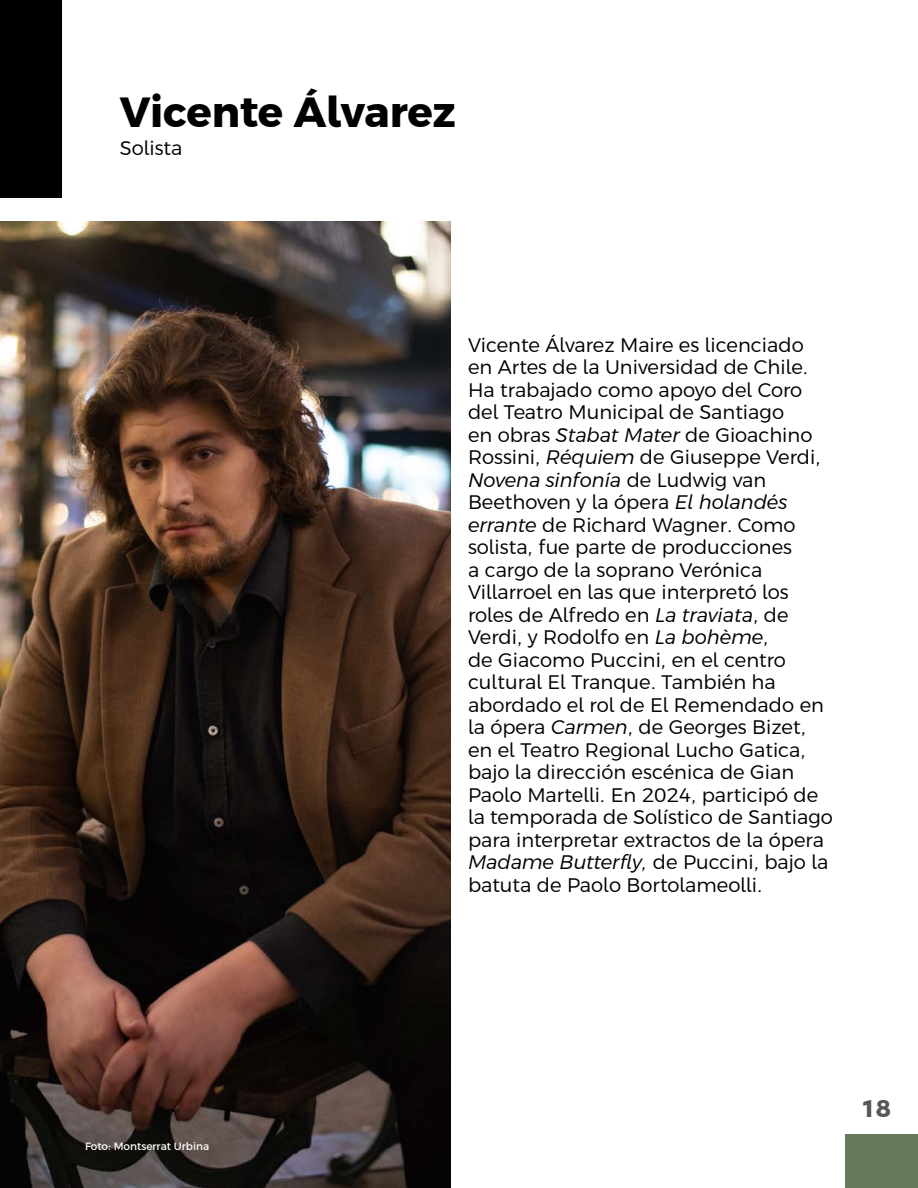
<style>
.page{position:relative;width:918px;height:1188px;background:#fff}
.page>*{position:absolute;margin:0;border:0;box-sizing:border-box;transform-origin:0 0}
.t1{font:700 42px "Argentum Sans";color:#000}
.t2{font:700 24px "Argentum Sans";color:#575756}
.t3{font:300 19.5px/22.5px "Argentum Sans";color:#000}
.t4{font:10.5px "Argentum Sans";color:#fff}
.s1{font-style:italic}
</style>
<div class="page">
<div style="left:846px;top:1134px;width:72px;height:54px;background:#667a59"></div>
<div style="left:0;top:0;width:61px;height:198px;background:#000"></div>
<img style="left:0;top:221px;width:450px;height:967px">
<h1 class="t1" style="left:120px;top:81px;width:338px">Vicente Álvarez</h1>
<p class="t3" style="left:120px;top:136px;width:64px">Solista</p>
<p class="t3" style="left:468px;top:332px;width:366px">Vicente Álvarez Maire es licenciado<br>en Artes de la Universidad de Chile.<br>Ha trabajado como apoyo del Coro del Teatro Municipal de Santiago<br>en obras <span class="s1">Stabat Mater</span> de Gioachino Rossini, <span class="s1">Réquiem</span> de Giuseppe Verdi, <span class="s1">Novena sinfonía</span> de Ludwig van Beethoven y la ópera <span class="s1">El holandés errante</span> de Richard Wagner. Como solista, fue parte de producciones<br>a cargo de la soprano Verónica Villarroel en las que interpretó los roles de Alfredo en <span class="s1">La traviata</span>, de Verdi, y Rodolfo en <span class="s1">La bohème</span>,<br>de Giacomo Puccini, en el centro cultural El Tranque. También ha abordado el rol de El Remendado en la ópera <span class="s1">Carmen</span>, de Georges Bizet, en el Teatro Regional Lucho Gatica, bajo la dirección escénica de Gian Paolo Martelli. En 2024, participó de la temporada de Solístico de Santiago para interpretar extractos de la ópera <span class="s1">Madame Butterfly,</span> de Puccini, bajo la batuta de Paolo Bortolameolli.</p>
<p class="t4" style="left:85px;top:1139px;width:126px">Foto: Montserrat Urbina</p>
<p class="t2" style="left:861px;top:1090px;width:32px">18</p>
</div>
